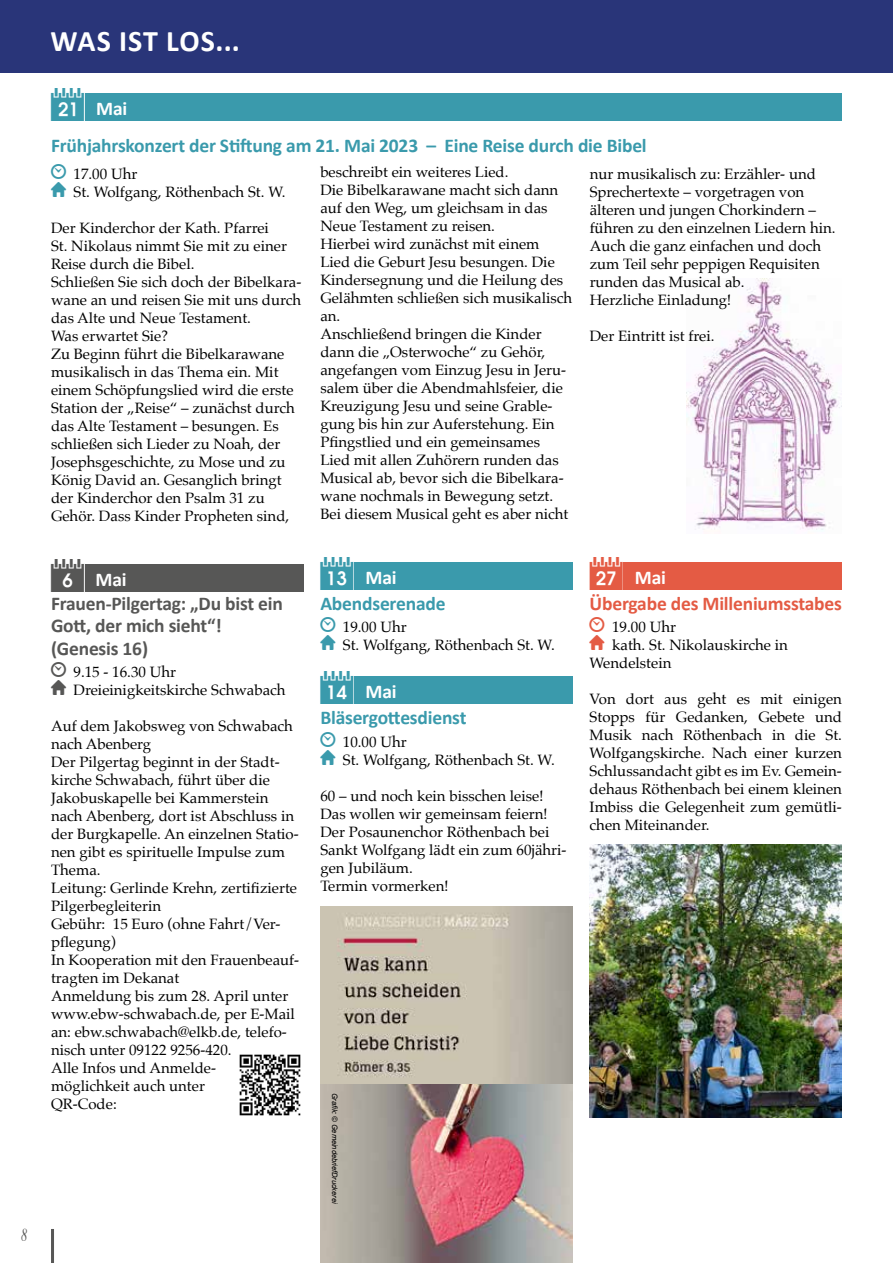
<style>
.page{position:relative;width:893px;height:1263px;background:#fff}
.page>*{position:absolute;margin:0;border:0;box-sizing:border-box;transform-origin:0 0}
.t1{font:700 30px "Calibri";letter-spacing:.035em;color:#fff}
.t2{font:700 19.5px "Calibri";letter-spacing:-.01em;color:#3a9aac}
.t3{font:700 19.5px/22.5px "Calibri";letter-spacing:-.01em;color:#575756}
.t4{font:700 19.5px "Calibri";letter-spacing:-.01em;color:#e45b44}
.t5{font:700 19.5px "Calibri";letter-spacing:-.01em;color:#fff}
.t6{font:italic 18px "Times";color:#575756;scale:.67 1}
.t7{font:15px/18px "Palatino";color:#000}
.t8{font:italic 7.5px "Arial";letter-spacing:-.01em;color:#000}
.s1{font-family:"Web Hosting Hub Glyphs";color:#3a9aac}
.s2{font-family:"Web Hosting Hub Glyphs";color:#575756}
.s3{font-family:"Web Hosting Hub Glyphs";color:#e45b44}
</style>
<div class="page">
<hr style="left:51px;top:1229px;width:3px;height:34px;background:#575756">
<div style="left:0;top:0;width:893px;height:72px;background:#293579"></div>
<img style="left:590px;top:844px;width:252px;height:274px">
<img style="left:687px;top:278px;width:155px;height:252px">
<div style="left:354px;top:562px;width:219px;height:28px;background:#3a9aac"></div>
<div style="left:85px;top:93px;width:757px;height:28px;background:#3a9aac"></div>
<div style="left:624px;top:562px;width:218px;height:28px;background:#e45b44"></div>
<div style="left:354px;top:676px;width:219px;height:28px;background:#3a9aac"></div>
<div style="left:85px;top:564px;width:218px;height:28px;background:#575756"></div>
<img style="left:239px;top:1054px;width:62px;height:62px">
<img style="left:320px;top:906px;width:253px;height:179px">
<img style="left:320px;top:1085px;width:253px;height:178px">
<p class="t6" style="left:21px;top:1220px;width:10px">8</p>
<h1 class="t1" style="left:51px;top:20px;width:191px">WAS IST LOS...</h1>
<h2 class="t5" style="left:96px;top:95px;width:33px">Mai</h2>
<h2 class="t2" style="left:51px;top:131px;width:597px">Frühjahrskonzert der Stiftung am 21. Mai 2023 – Eine Reise durch die Bibel</h2>
<p class="t7" style="left:51px;top:165px;width:236px;text-indent:22px">17.00 Uhr<br><span class="s1">↸</span> St. Wolfgang, Röthenbach St. W.</p>
<p class="t7" style="left:51px;top:219px;width:252px">Der Kinderchor der Kath. Pfarrei<br>St. Nikolaus nimmt Sie mit zu einer<br>Reise durch die Bibel.<br>Schließen Sie sich doch der Bibelkara&shy;wane an und reisen Sie mit uns durch das Alte und Neue Testament.<br>Was erwartet Sie?<br>Zu Beginn führt die Bibelkarawane musikalisch in das Thema ein. Mit einem Schöpfungslied wird die erste<br>Station der „Reise“ – zunächst durch das Alte Testament – besungen. Es schließen sich Lieder zu Noah, der<br>Josephsgeschichte, zu Mose und zu<br>König David an. Gesanglich bringt der Kinderchor den Psalm 31 zu<br>Gehör. Dass Kinder Propheten sind,</p>
<h2 class="t5" style="left:96px;top:566px;width:33px">Mai</h2>
<h2 class="t3" style="left:51px;top:591px;width:233px">Frauen-Pilgertag: „Du bist ein<br>Gott, der mich sieht“! (Genesis 16)</h2>
<p class="t7" style="left:51px;top:663px;width:236px;text-indent:22px">9.15 - 16.30 Uhr<br><span class="s2">↸</span> Dreieinigkeitskirche Schwabach</p>
<p class="t7" style="left:51px;top:717px;width:250px">Auf dem Jakobsweg von Schwabach nach Abenberg<br>Der Pilgertag beginnt in der Stadt&shy;kirche Schwabach, führt über die<br>Jakobuskapelle bei Kammerstein nach Abenberg, dort ist Abschluss in der Burgkapelle. An einzelnen Statio&shy;nen gibt es spirituelle Impulse zum<br>Thema.<br>Leitung: Gerlinde Krehn, zertifizierte<br>Pilgerbegleiterin<br>Gebühr: 15 Euro (ohne Fahrt/Ver&shy;pflegung)<br>In Kooperation mit den Frauenbeauf&shy;tragten im Dekanat<br>Anmeldung bis zum 28. April unter www.ebw-schwabach.de, per E-Mail an: ebw.schwabach@elkb.de, telefo&shy;nisch unter 09122 9256-420.<br>Alle Infos und Anmelde-<br>möglichkeit auch unter<br>QR-Code:</p>
<p class="t7" style="left:320px;top:163px;width:253px">beschreibt ein weiteres Lied.<br>Die Bibelkarawane macht sich dann auf den Weg, um gleichsam in das<br>Neue Testament zu reisen.<br>Hierbei wird zunächst mit einem<br>Lied die Geburt Jesu besungen. Die<br>Kindersegnung und die Heilung des<br>Gelähmten schließen sich musikalisch an.<br>Anschließend bringen die Kinder dann die „Osterwoche“ zu Gehör, angefangen vom Einzug Jesu in Jeru&shy;salem über die Abendmahlsfeier, die<br>Kreuzigung Jesu und seine Grable&shy;gung bis hin zur Auferstehung. Ein<br>Pfingstlied und ein gemeinsames<br>Lied mit allen Zuhörern runden das<br>Musical ab, bevor sich die Bibelkara&shy;wane nochmals in Bewegung setzt.<br>Bei diesem Musical geht es aber nicht</p>
<p class="t7" style="left:590px;top:165px;width:247px">nur musikalisch zu: Erzähler- und<br>Sprechertexte – vorgetragen von älteren und jungen Chorkindern – führen zu den einzelnen Liedern hin.<br>Auch die ganz einfachen und doch zum Teil sehr peppigen Requisiten runden das Musical ab.<br>Herzliche Einladung!</p>
<p class="t7" style="left:590px;top:327px;width:126px">Der Eintritt ist frei.</p>
<h2 class="t5" style="left:365px;top:564px;width:33px">Mai</h2>
<h2 class="t2" style="left:320px;top:590px;width:127px">Abendserenade</h2>
<p class="t7" style="left:320px;top:618px;width:236px;text-indent:22px">19.00 Uhr<br><span class="s1">↸</span> St. Wolfgang, Röthenbach St. W.</p>
<h2 class="t5" style="left:365px;top:678px;width:33px">Mai</h2>
<h2 class="t2" style="left:320px;top:704px;width:148px">Bläsergottesdienst</h2>
<p class="t7" style="left:320px;top:732px;width:236px;text-indent:22px">10.00 Uhr<br><span class="s1">↸</span> St. Wolfgang, Röthenbach St. W.</p>
<p class="t7" style="left:320px;top:786px;width:248px">60 – und noch kein bisschen leise!<br>Das wollen wir gemeinsam feiern!<br>Der Posaunenchor Röthenbach bei<br>Sankt Wolfgang lädt ein zum 60jähri&shy;gen Jubiläum.<br>Termin vormerken!</p>
<h2 class="t5" style="left:635px;top:564px;width:33px">Mai</h2>
<h2 class="t4" style="left:590px;top:590px;width:254px">Übergabe des Milleniumsstabes</h2>
<p class="t7" style="left:590px;top:618px;width:200px;text-indent:22px">19.00 Uhr<br><span class="s3">↸</span> kath. St. Nikolauskirche in<br>Wendelstein</p>
<p class="t7" style="left:590px;top:690px;width:254px;text-align:justify">Von dort aus geht es mit einigen Stopps für Gedanken, Gebete und Musik nach Röthenbach in die St.<br>Wolfgangskirche. Nach einer kurzen Schlussandacht gibt es im Ev. Gemein&shy;dehaus Röthenbach bei einem kleinen Imbiss die Gelegenheit zum gemütli&shy;chen Miteinander.</p>
<p class="t8" style="left:340px;top:1092px;width:113px;rotate:90deg">Grafik: © GemeindebriefDruckerei</p>
</div>
